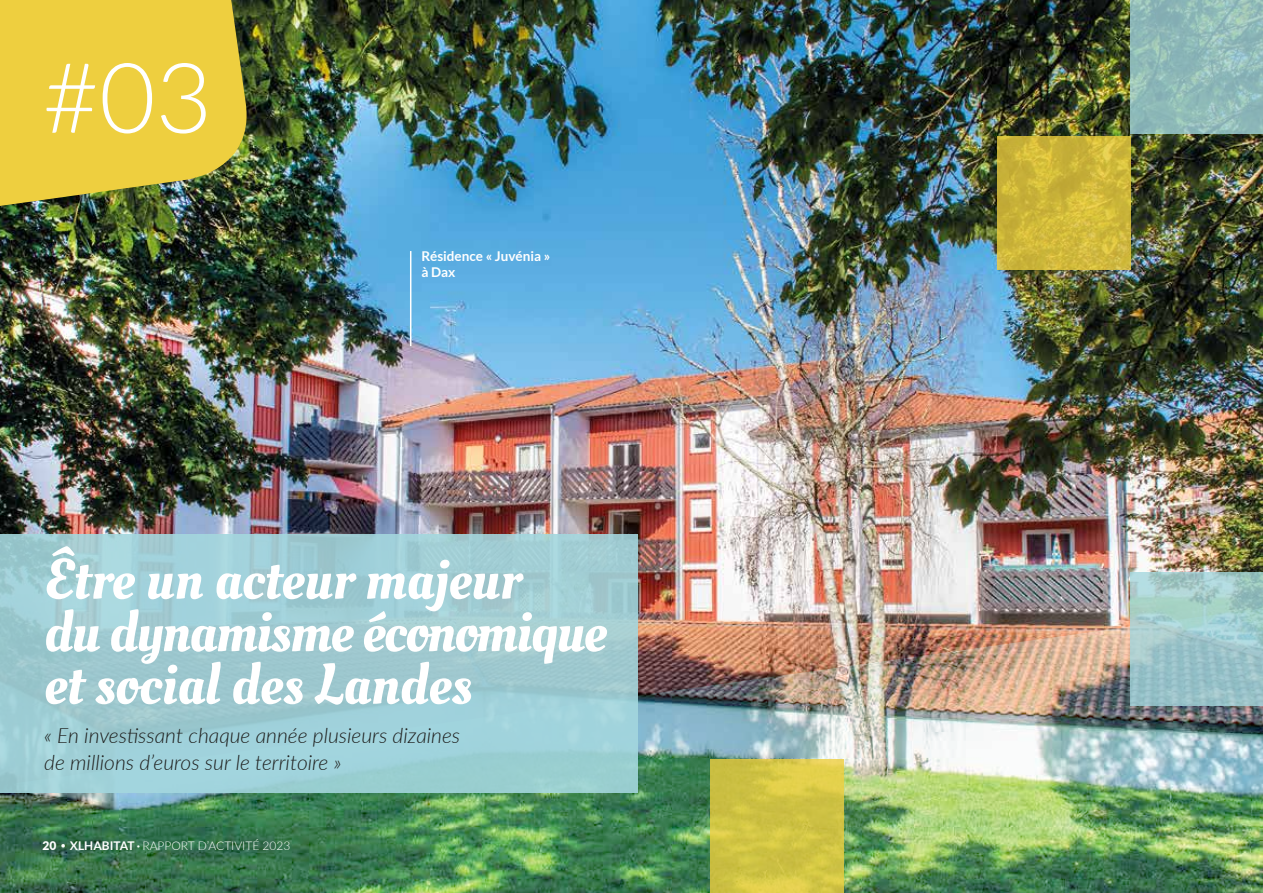
<style>
.page{position:relative;width:1263px;height:893px;background:#fff}
.page>*{position:absolute;margin:0;border:0;box-sizing:border-box;transform-origin:0 0}
.t1{font:300 97.5px "Lato";color:#fff}
.t2{font:57px/52.5px "Oleo Script";color:#fff}
.t3{font:italic 300 21px/27px "Lato";color:#1d1d1b}
.t4{font:700 13.5px/16.2px "Lato";color:#fff}
.t5{font:300 12px "Lato";color:#fff}
.s1{font-weight:900}
.s2{font-weight:700}
</style>
<div class="page">
<img style="left:0;top:0;width:1263px;height:420px">
<img style="left:0;top:420px;width:1263px;height:473px">
<svg style="left:0;top:0;width:255px;height:209px;fill:#eecf3f"></svg>
<svg style="left:1130px;top:0;width:133px;height:134px;fill:#8fbab8"></svg>
<svg style="left:997px;top:136px;width:134px;height:134px;fill:#ceb639"></svg>
<svg style="left:710px;top:759px;width:134px;height:134px;fill:#cfc344"></svg>
<svg style="left:1130px;top:572px;width:133px;height:133px"></svg>
<div style="left:0;top:534px;width:638px;height:258px;background:#a0cdd2"></div>
<hr style="left:410px;top:251px;width:1px;height:95px;background:#fff">
<svg style="left:61px;top:844px;width:4px;height:4px"></svg>
<h1 class="t1" style="left:43px;top:30px;width:171px">#03</h1>
<p class="t4" style="left:421px;top:247px;width:130px">Résidence « Juvénia » à Dax</p>
<h2 class="t2" style="left:44px;top:554px;width:564px">Être un acteur majeur<br>du dynamisme économique et social des Landes</h2>
<p class="t3" style="left:44px;top:721px;width:417px">« En investissant chaque année plusieurs dizaines de millions d’euros sur le territoire »</p>
<p class="t5" style="left:43px;top:838px;width:249px"><span class="s1">20</span> <span class="s2">XLHABITAT ·</span> RAPPORT D’ACTIVITÉ 2023</p>
</div>
